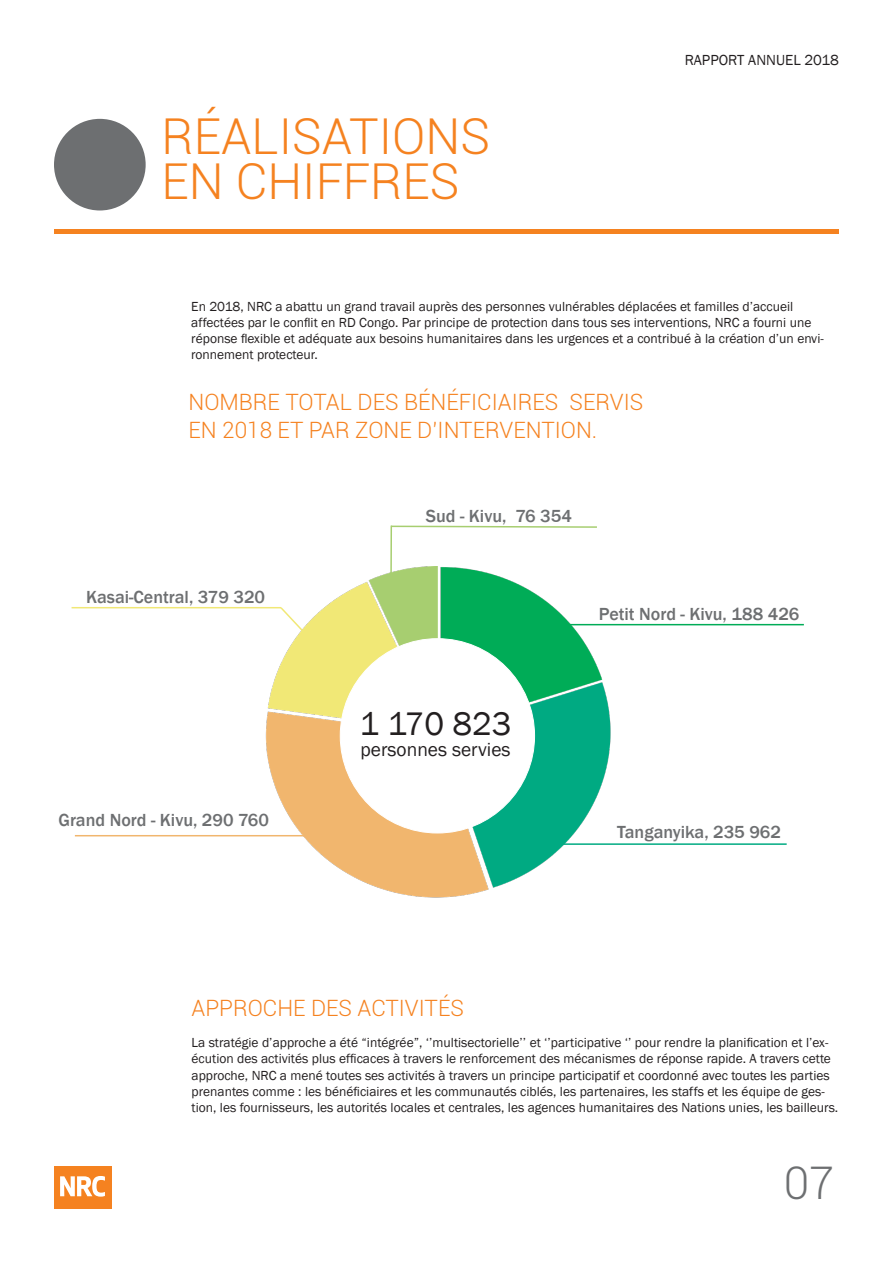
<style>
.page{position:relative;width:893px;height:1263px;background:#fff}
.page>*{position:absolute;margin:0;border:0;box-sizing:border-box;transform-origin:0 0}
.t1{font:300 49.5px "Roboto";color:#f58220}
.t2{font:300 45px "Roboto";color:#6d6f71}
.t3{font:33.6px "Franklin Gothic";color:#231f20}
.t4{font:300 22.5px/27px "Roboto";color:#f58220}
.t5{font:19.5px "Franklin Gothic";color:#231f20}
.t6{font:500 18px "Franklin Gothic";color:#6d6f71}
.t7{font:15px "Franklin Gothic";color:#231f20}
.t8{font:13.5px/16.2px "Franklin Gothic";color:#231f20}
</style>
<div class="page">
<img style="left:265px;top:566px;width:365px;height:332px">
<div style="left:340px;top:639px;width:195px;height:194px;background:#fff;border-radius:50%"></div>
<hr style="left:54px;top:229px;width:785px;height:4px;background:#f58220">
<div style="left:54px;top:1166px;width:57px;height:43px;background:#f58220"></div>
<svg style="left:60px;top:1176px;width:45px;height:20px"></svg>
<hr style="left:72px;top:607px;width:209px;height:1px;background:#f1e876">
<svg style="left:279px;top:606px;width:29px;height:30px"></svg>
<svg style="left:390px;top:525px;width:207px;height:3px"></svg>
<hr style="left:390px;top:526px;width:2px;height:56px;background:#a7ce70">
<hr style="left:568px;top:624px;width:236px;height:1px;background:#00ac57">
<hr style="left:75px;top:835px;width:231px;height:1px;background:#f1b66e">
<hr style="left:559px;top:843px;width:228px;height:2px;background:#00aa82">
<div style="left:54px;top:119px;width:92px;height:91px;background:#6d6f71;border-radius:50%"></div>
<p class="t1" style="left:161px;top:102px;width:330px">RÉALISATIONS</p>
<p class="t1" style="left:161px;top:147px;width:300px">EN CHIFFRES</p>
<p class="t7" style="left:685px;top:50px;width:156px">RAPPORT ANNUEL 2018</p>
<p class="t8" style="left:191px;top:298px;width:634px">En 2018, NRC a abattu un grand travail auprès des personnes vulnérables déplacées et familles d’accueil affectées par le conflit en RD Congo. Par principe de protection dans tous ses interventions, NRC a fourni une réponse flexible et adéquate aux besoins humanitaires dans les urgences et a contribué à la création d’un envi&shy;ronnement protecteur.</p>
<p class="t4" style="left:189px;top:388px;width:456px">NOMBRE TOTAL DES BÉNÉFICIAIRES SERVIS<br>EN 2018 ET PAR ZONE D’INTERVENTION.</p>
<p class="t6" style="left:86px;top:585px;width:180px">Kasai-Central, 379 320</p>
<p class="t6" style="left:58px;top:809px;width:212px">Grand Nord - Kivu, 290 760</p>
<p class="t6" style="left:426px;top:505px;width:148px">Sud - Kivu, 76 354</p>
<p class="t6" style="left:599px;top:603px;width:202px">Petit Nord - Kivu, 188 426</p>
<p class="t3" style="left:359px;top:703px;width:154px">1 170 823</p>
<p class="t5" style="left:360px;top:737px;width:152px">personnes servies</p>
<p class="t6" style="left:617px;top:820px;width:165px">Tanganyika, 235 962</p>
<p class="t4" style="left:192px;top:993px;width:274px">APPROCHE DES ACTIVITÉS</p>
<p class="t8" style="left:192px;top:1035px;width:648px">La stratégie d’approche a été “intégrée”, ‘’multisectorielle’’ et ‘’participative ‘’ pour rendre la planification et l’ex&shy;écution des activités plus efficaces à travers le renforcement des mécanismes de réponse rapide. A travers cette approche, NRC a mené toutes ses activités à travers un principe participatif et coordonné avec toutes les parties prenantes comme : les bénéficiaires et les communautés ciblés, les partenaires, les staffs et les équipe de ges&shy;tion, les fournisseurs, les autorités locales et centrales, les agences humanitaires des Nations unies, les bailleurs.</p>
<p class="t2" style="left:784px;top:1152px;width:51px">07</p>
</div>
